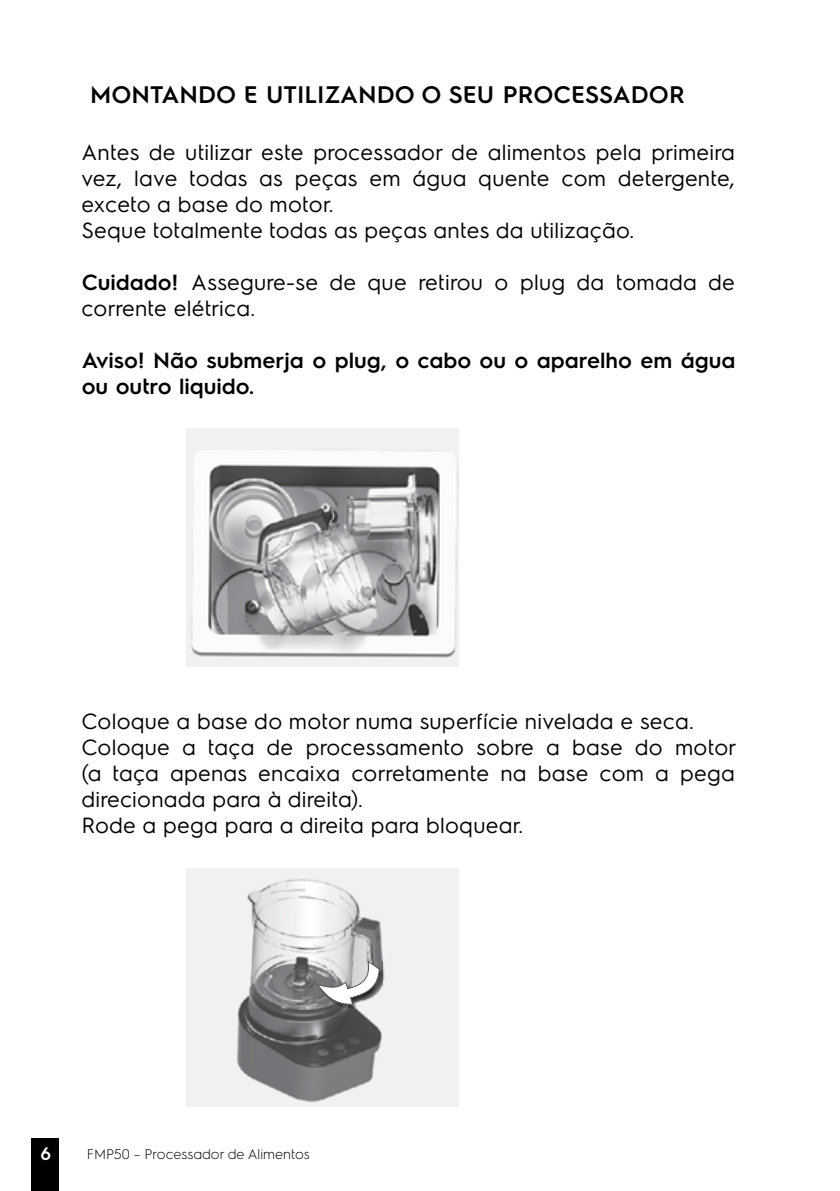
<style>
.page{position:relative;width:840px;height:1191px;background:#fff}
.page>*{position:absolute;margin:0;border:0;box-sizing:border-box;transform-origin:0 0}
.t1{font:600 24px "Electrolux Sans";color:#000}
.t2{font:22px/26px "Electrolux Sans";color:#000}
.t3{font:600 22px/26px "Electrolux Sans";color:#000}
.t4{font:600 18px "Electrolux Sans";color:#fff}
.t5{font:300 14px "Electrolux Sans";color:#000}
.s1{font-weight:600}
</style>
<div class="page">
<div style="left:31px;top:1137px;width:28px;height:54px;background:#000"></div>
<div style="left:186px;top:428px;width:272px;height:238px;background:#f1f1f2"></div>
<img style="left:458px;top:438px;width:1px;height:228px">
<img style="left:191px;top:450px;width:266px;height:208px">
<div style="left:186px;top:868px;width:272px;height:238px;background:#f1f1f2"></div>
<img style="left:236px;top:878px;width:149px;height:225px">
<img style="left:317px;top:961px;width:65px;height:46px">
<svg style="left:315px;top:961px;width:65px;height:44px"></svg>
<p class="t1" style="left:90px;top:78px;width:596px">MONTANDO E UTILIZANDO O SEU PROCESSADOR</p>
<p class="t2" style="left:82px;top:137px;width:655px">Antes de utilizar este processador de alimentos pela primeira vez, lave todas as peças em água quente com detergente, exceto a base do motor.<br>Seque totalmente todas as peças antes da utilização.</p>
<p class="t2" style="left:82px;top:267px;width:655px"><span class="s1">Cuidado!</span> Assegure-se de que retirou o plug da tomada de corrente elétrica.</p>
<p class="t3" style="left:82px;top:345px;width:655px">Aviso! Não submerja o plug, o cabo ou o aparelho em água ou outro liquido.</p>
<p class="t2" style="left:82px;top:706px;width:656px">Coloque a base do motor numa superfície nivelada e seca.<br>Coloque a taça de processamento sobre a base do motor (a taça apenas encaixa corretamente na base com a pega direcionada para à direita).<br>Rode a pega para a direita para bloquear.</p>
<p class="t4" style="left:40px;top:1141px;width:12px">6</p>
<p class="t5" style="left:87px;top:1144px;width:224px">FMP50 – Processador de Alimentos</p>
</div>
